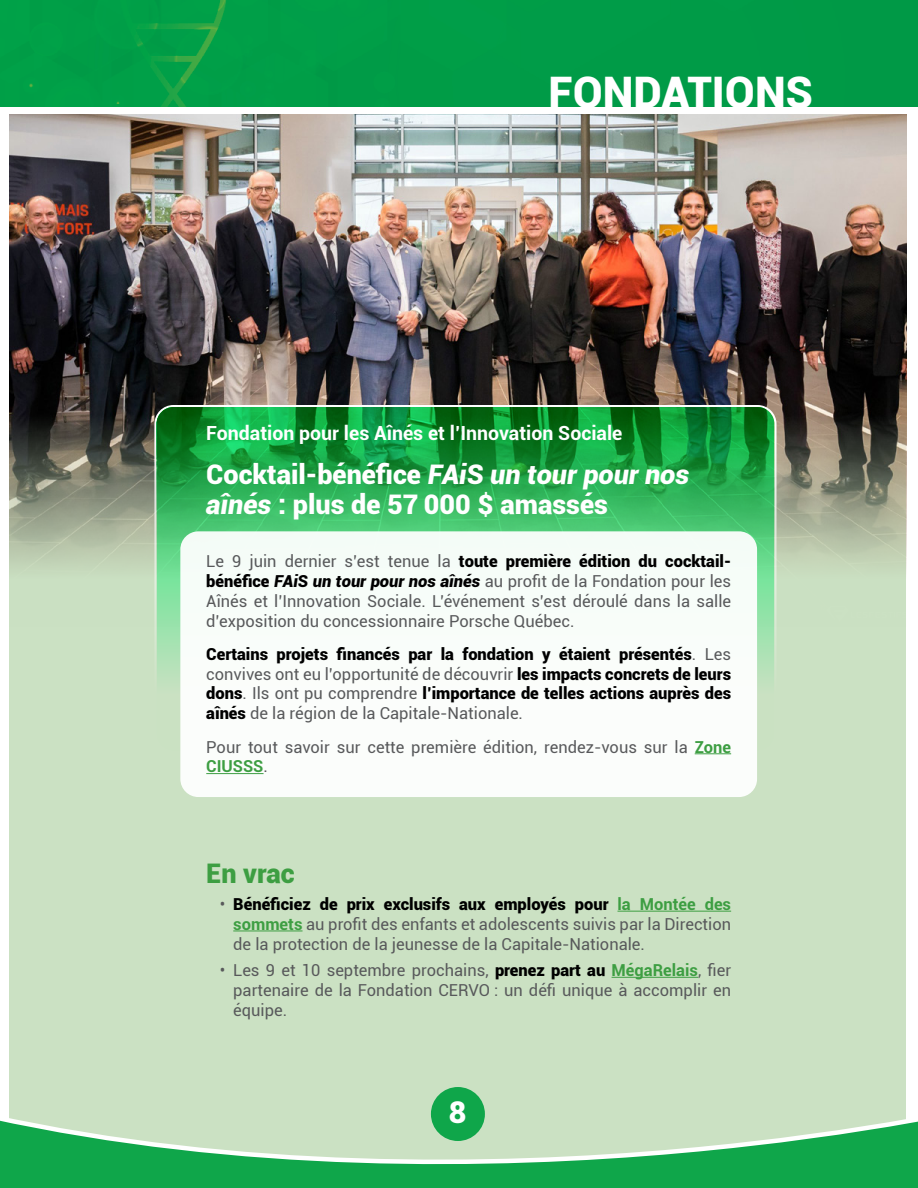
<style>
.page{position:relative;width:918px;height:1188px;background:#fff}
.page>*{position:absolute;margin:0;border:0;box-sizing:border-box;transform-origin:0 0}
.t1{font:900 43.5px "Roboto";color:#fff}
.t2{font:900 30px "Roboto";color:#fff}
.t3{font:900 27px/30px "Roboto";color:#fff}
.t4{font:900 27px "Roboto";color:#3d9e42}
.t5{font:700 19.5px "Roboto";color:#fff}
.t6{font:16.5px/19.8px "Roboto";color:#58595b;text-align:justify}
.t7{font:900 16.5px/19.8px "Roboto";color:#000;text-align:justify}
.s1{font-style:italic}
.s2{font-weight:900;color:#000}
.s3{font-weight:900;font-style:italic;color:#000}
.s4{font-weight:400;color:#58595b}
.s5{font-weight:700;color:#3d9e42}
</style>
<div class="page">
<div style="left:0;top:0;width:918px;height:107px;background:#009c47"></div>
<div style="left:10px;top:114px;width:896px;height:1061px;background:#cbe1c3"></div>
<img style="left:10px;top:114px;width:896px;height:454px">
<svg style="left:0;top:1103px;width:918px;height:85px"></svg>
<div style="left:431px;top:1087px;width:54px;height:54px;background:#0fa64a;border-radius:50%"></div>
<svg style="left:155px;top:406px;width:621px;height:346px;background:#32ab56"></svg>
<div style="left:180px;top:531px;width:577px;height:266px;background:#fff;border-radius:18px"></div>
<hr style="left:695px;top:753px;width:36px;height:1px;background:#3d9e42">
<hr style="left:206px;top:773px;width:58px;height:1px;background:#3d9e42">
<hr style="left:618px;top:911px;width:113px;height:1px;background:#3d9e42">
<hr style="left:233px;top:931px;width:70px;height:1px;background:#3d9e42">
<hr style="left:612px;top:977px;width:86px;height:1px;background:#3d9e42">
<h1 class="t1" style="left:549px;top:61px;width:266px">FONDATIONS</h1>
<p class="t5" style="left:206px;top:419px;width:418px">Fondation pour les Aînés et l’Innovation Sociale</p>
<h3 class="t3" style="left:206px;top:458px;width:485px">Cocktail-bénéfice <span class="s1">FAiS un tour pour nos aînés</span> : plus de 57 000 $ amassés</h3>
<p class="t6" style="left:206px;top:551px;width:526px">Le 9 juin dernier s’est tenue la <span class="s2">toute première édition du cocktail&shy;bénéfice</span> <span class="s3">FAiS un tour pour nos aînés</span> au profit de la Fondation pour les Aînés et l’Innovation Sociale. L’événement s’est déroulé dans la salle d’exposition du concessionnaire Porsche Québec.</p>
<p class="t7" style="left:206px;top:643px;width:526px">Certains projets financés par la fondation y étaient présentés<span class="s4">. Les convives ont eu l’opportunité de découvrir</span> les impacts concrets de leurs dons<span class="s4">. Ils ont pu comprendre</span> l’importance de telles actions auprès des aînés <span class="s4">de la région de la Capitale-Nationale.</span></p>
<p class="t6" style="left:206px;top:736px;width:526px">Pour tout savoir sur cette première édition, rendez-vous sur la <span class="s5">Zone<br>CIUSSS</span>.</p>
<h3 class="t4" style="left:206px;top:855px;width:90px">En vrac</h3>
<p class="t6" style="left:233px;top:894px;width:499px;text-indent:-13px">• <span class="s2">Bénéficiez de prix exclusifs aux employés pour</span> <span class="s5">la Montée des sommets</span> au profit des enfants et adolescents suivis par la Direction de la protection de la jeunesse de la Capitale-Nationale.</p>
<p class="t6" style="left:233px;top:960px;width:499px;text-indent:-13px">• Les 9 et 10 septembre prochains, <span class="s2">prenez part au</span> <span class="s5">MégaRelais</span>, fier partenaire de la Fondation CERVO : un défi unique à accomplir en équipe.</p>
<h2 class="t2" style="left:449px;top:1091px;width:19px">8</h2>
</div>
